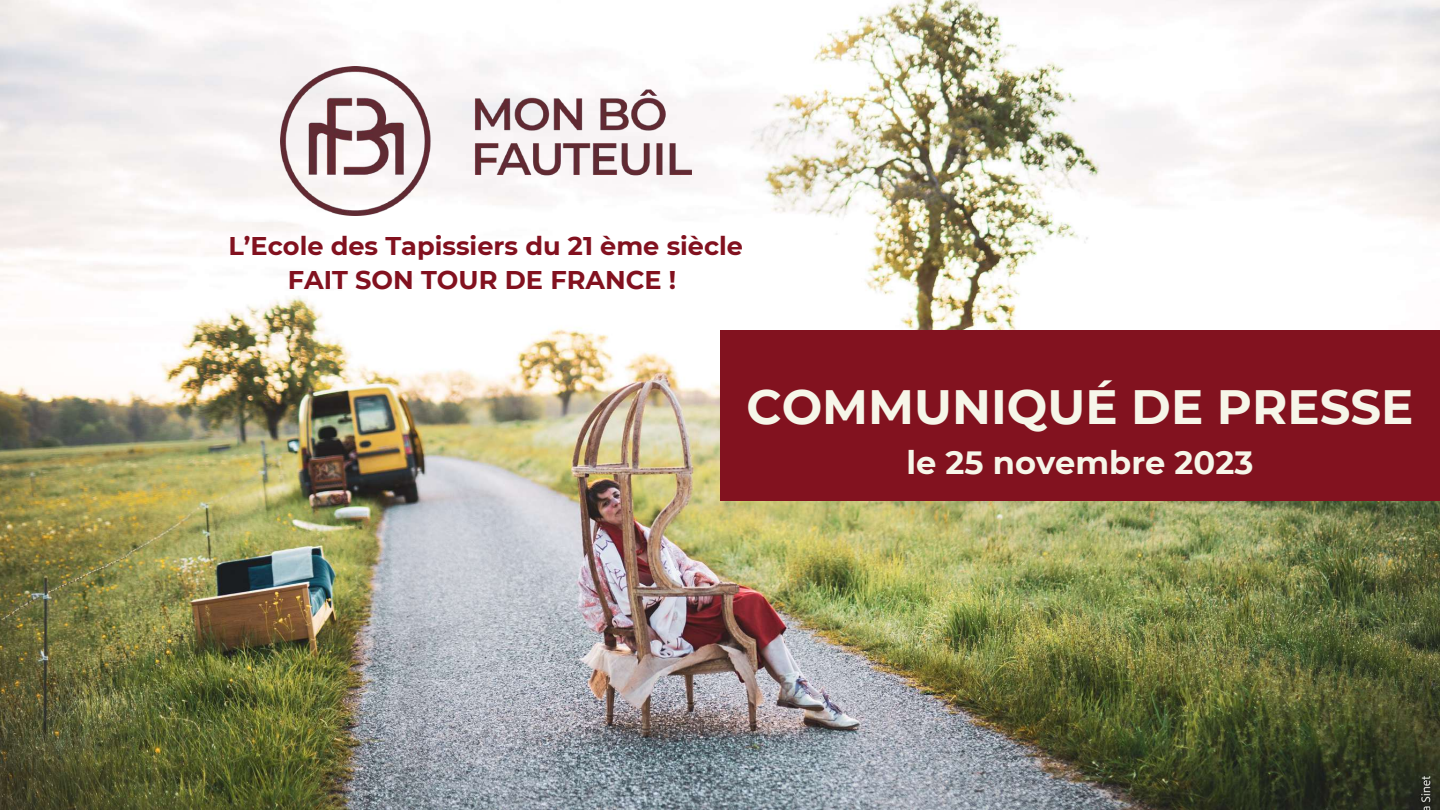
<style>
.page{position:relative;width:1440px;height:810px;background:#fff}
.page>*{position:absolute;margin:0;border:0;box-sizing:border-box;transform-origin:0 0}
.t1{font:700 48.1px "Montserrat";color:#f6f6e9}
.t2{font:700 32.1px "Montserrat";color:#f6f6e9}
.t3{font:700 25.6px/34.5px "Montserrat";color:#82111f;text-align:center}
</style>
<div class="page">
<img style="left:0;top:0;width:1440px;height:810px">
<img style="left:281px;top:66px;width:410px;height:149px">
<div style="left:720px;top:330px;width:720px;height:170px;background:#82121f"></div>
<p class="t3" style="left:228px;top:228px;width:516px">L’Ecole des Tapissiers du 21 ème siècle<br>FAIT SON TOUR DE FRANCE !</p>
<h1 class="t1" style="left:746px;top:377px;width:669px">COMMUNIQUÉ DE PRESSE</h1>
<p class="t2" style="left:907px;top:443px;width:348px">le 25 novembre 2023</p>
</div>
